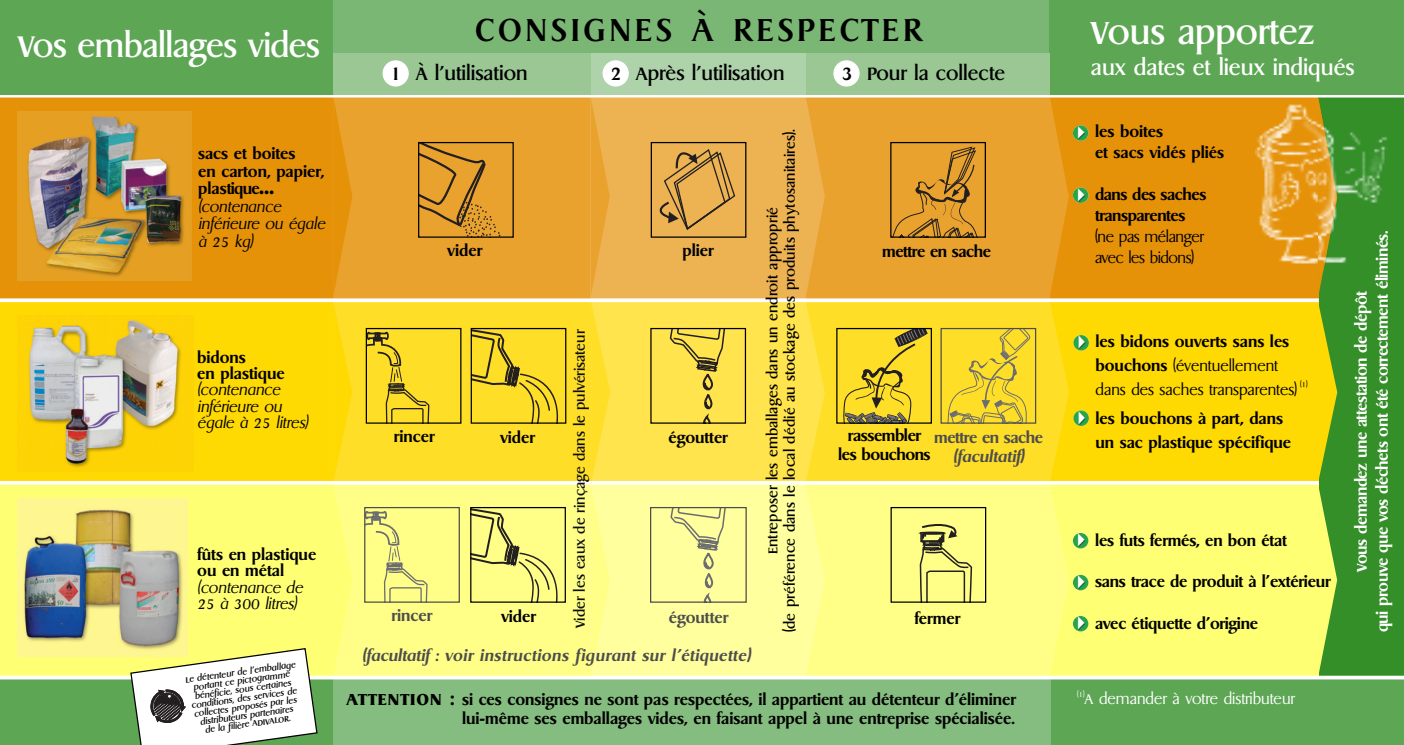
<style>
.page{position:relative;width:1404px;height:745px;background:#fff}
.page>*{position:absolute;margin:0;border:0;box-sizing:border-box;transform-origin:0 0}
.t1{font:500 40px "Dragon";letter-spacing:.09em;color:#000}
.t2{font:500 40px "Dragon";color:#fff}
.t3{font:500 37.5px "Dragon";letter-spacing:-.015em;color:#fff}
.t4{font:500 25px "Dragon";color:#fff}
.t5{font:500 22.5px "Dragon";color:#000}
.t6{font:700 17.5px/17.5px "Dragon";color:#000}
.t7{font:italic 300 17.5px/16.2px "Dragon";letter-spacing:-.01em;color:#000}
.t8{font:700 17.5px/21px "Dragon";letter-spacing:-.025em;color:#fff;text-align:center}
.t9{font:300 17.5px/23.8px "Dragon";color:#000}
.t10{font:700 17.5px/21px "Dragon";letter-spacing:-.025em;color:#000}
.t11{font:italic 700 17.5px "Dragon";letter-spacing:.025em;color:#4d4d4d}
.t12{font:300 17.5px "Dragon";color:#fff}
.t13{font:300 17.5px/21px "Dragon";letter-spacing:-.025em;color:#000}
.t14{font:700 17.5px "Dragon";color:#4d4d4d}
.t15{font:700 17.5px "Dragon";letter-spacing:-.025em;color:#4d4d4d}
.t16{font:italic 700 17.5px "Dragon";color:#4d4d4d}
.t17{font:500 16.25px/17.5px "Dragon";letter-spacing:.01em;color:#000;text-align:center}
.t18{font:500 16.25px "Dragon";color:#0d0d0d}
.t19{font:italic 500 10px/8.8px "Dragon";color:#000;text-align:center}
.s1{font-weight:800;font-size:20px}
.s2{font-weight:700}
</style>
<div class="page">
<div style="left:1316px;top:96px;width:87px;height:581px;background:#348f29"></div>
<div style="left:0;top:0;width:333px;height:744px;background:#5da654"></div>
<div style="left:333px;top:96px;width:258px;height:203px;background:#e9a22e"></div>
<div style="left:591px;top:96px;width:215px;height:203px;background:#edb353"></div>
<div style="left:806px;top:96px;width:244px;height:203px;background:#e9a22e"></div>
<div style="left:1049px;top:96px;width:269px;height:203px;background:#e69209"></div>
<div style="left:0;top:96px;width:333px;height:203px;background:#e69209"></div>
<img style="left:1255px;top:104px;width:62px;height:160px">
<img style="left:1336px;top:132px;width:52px;height:131px">
<svg style="left:418px;top:144px;width:82px;height:94px"></svg>
<div style="left:418px;top:142px;width:95px;height:95px;border:1px solid #000"></div>
<svg style="left:659px;top:149px;width:77px;height:81px"></svg>
<div style="left:650px;top:142px;width:96px;height:95px;border:1px solid #000"></div>
<svg style="left:893px;top:146px;width:84px;height:89px"></svg>
<div style="left:890px;top:142px;width:95px;height:95px;border:1px solid #000"></div>
<img style="left:1072px;top:125px;width:16px;height:16px;border-radius:50%">
<img style="left:1072px;top:187px;width:16px;height:16px;border-radius:50%">
<div style="left:333px;top:0;width:716px;height:53px;background:#7bb774"></div>
<div style="left:1049px;top:0;width:354px;height:96px;background:#5da654"></div>
<div style="left:1048px;top:677px;width:355px;height:67px;background:#5da654"></div>
<div style="left:333px;top:53px;width:716px;height:42px;background:#9ac794"></div>
<div style="left:591px;top:53px;width:214px;height:42px;background:#aed2aa"></div>
<div style="left:333px;top:677px;width:717px;height:67px;background:#85bc7f"></div>
<div style="left:0;top:301px;width:333px;height:180px;background:#ffd902"></div>
<div style="left:333px;top:301px;width:258px;height:180px;background:#ffde28"></div>
<div style="left:591px;top:301px;width:215px;height:180px;background:#ffe44e"></div>
<div style="left:333px;top:483px;width:258px;height:194px;background:#ff8"></div>
<div style="left:591px;top:483px;width:215px;height:194px;background:#ffff9d"></div>
<div style="left:806px;top:301px;width:244px;height:180px;background:#ffde28"></div>
<div style="left:1050px;top:301px;width:268px;height:180px;background:#ffd902"></div>
<div style="left:805px;top:483px;width:245px;height:194px;background:#ff8"></div>
<div style="left:1050px;top:483px;width:268px;height:194px;background:#ffff73"></div>
<div style="left:0;top:483px;width:333px;height:194px;background:#ffff73"></div>
<svg style="left:0;top:675px;width:1403px;height:4px;background:#fcfde9"></svg>
<svg style="left:368px;top:331px;width:61px;height:90px"></svg>
<div style="left:366px;top:328px;width:95px;height:95px;border:1px solid #000"></div>
<svg style="left:472px;top:330px;width:87px;height:91px"></svg>
<div style="left:470px;top:328px;width:96px;height:95px;border:1px solid #000"></div>
<svg style="left:669px;top:330px;width:56px;height:91px"></svg>
<div style="left:650px;top:328px;width:96px;height:95px;border:1px solid #000"></div>
<svg style="left:947px;top:330px;width:83px;height:91px"></svg>
<div style="left:940px;top:328px;width:96px;height:95px;border:1px solid #4d4d4d"></div>
<svg style="left:840px;top:330px;width:90px;height:94px"></svg>
<div style="left:836px;top:328px;width:95px;height:95px;border:1px solid #000"></div>
<svg style="left:366px;top:511px;width:61px;height:89px"></svg>
<div style="left:364px;top:506px;width:96px;height:96px;border:1px solid #4d4d4d"></div>
<svg style="left:472px;top:508px;width:87px;height:92px"></svg>
<div style="left:470px;top:506px;width:96px;height:96px;border:1px solid #000"></div>
<svg style="left:670px;top:508px;width:58px;height:92px"></svg>
<div style="left:650px;top:506px;width:96px;height:96px;border:1px solid #4d4d4d"></div>
<svg style="left:918px;top:524px;width:54px;height:76px"></svg>
<div style="left:890px;top:506px;width:96px;height:96px;border:1px solid #000"></div>
<svg style="left:0;top:298px;width:1317px;height:4px;fill:#fff"></svg>
<hr style="left:0;top:481px;width:1317px;height:3px;background:#fff">
<img style="left:28px;top:320px;width:154px;height:148px">
<hr style="left:0;top:95px;width:1403px;height:2px;background:#fff">
<svg style="left:333px;top:97px;width:19px;height:580px"></svg>
<svg style="left:590px;top:97px;width:20px;height:580px"></svg>
<svg style="left:805px;top:97px;width:19px;height:580px"></svg>
<svg style="left:1049px;top:97px;width:19px;height:580px"></svg>
<svg style="left:382px;top:60px;width:27px;height:26px"></svg>
<svg style="left:602px;top:60px;width:26px;height:26px"></svg>
<svg style="left:833px;top:60px;width:26px;height:26px"></svg>
<img style="left:1073px;top:335px;width:15px;height:15px;border-radius:50%">
<img style="left:1073px;top:410px;width:15px;height:15px;border-radius:50%">
<img style="left:1072px;top:532px;width:16px;height:16px;border-radius:50%">
<img style="left:1072px;top:574px;width:16px;height:16px;border-radius:50%">
<img style="left:1072px;top:615px;width:16px;height:16px;border-radius:50%">
<svg style="left:1317px;top:97px;width:19px;height:580px"></svg>
<img style="left:18px;top:111px;width:173px;height:169px">
<img style="left:18px;top:498px;width:170px;height:158px">
<svg style="left:129px;top:647px;width:189px;height:97px"></svg>
<h2 class="t3" style="left:18px;top:22px;width:303px">Vos emballages vides</h2>
<p class="t6" style="left:198px;top:144px;width:128px">sacs et boites<br>en carton, papier, plastique…</p>
<p class="t7" style="left:198px;top:197px;width:129px;line-height:17.5px">(contenance inférieure ou égale à 25 kg)</p>
<p class="t6" style="left:197px;top:348px;width:89px;line-height:16.2px">bidons<br>en plastique</p>
<p class="t7" style="left:197px;top:381px;width:112px">(contenance inférieure ou égale à 25 litres)</p>
<p class="t6" style="left:197px;top:545px;width:120px;line-height:16.2px">fûts en plastique ou en métal</p>
<p class="t7" style="left:197px;top:578px;width:107px">(contenance de<br>25 à 300 litres)</p>
<p class="t19" style="left:185px;top:674px;width:113px;rotate:-8deg">Le détenteur de l’emballage portant ce pictogramme bénéficie, sous certaines conditions, des services de collectes proposés par les distributeurs partenaires<br>de la filière ADIVALOR.</p>
<h1 class="t1" style="left:475px;top:4px;width:448px">CONSIGNES À RESPECTER</h1>
<p class="t5" style="left:390px;top:59px;width:138px">1 À l’utilisation</p>
<p class="t5" style="left:610px;top:59px;width:175px">2 Après l’utilisation</p>
<p class="t5" style="left:841px;top:59px;width:165px">3 Pour la collecte</p>
<p class="t17" style="left:763px;top:632px;width:504px;rotate:-90deg">Entreposer les emballages dans un endroit approprié<br>(de préférence dans le local dédié au stockage des produits phytosanitaires).</p>
<p class="t6" style="left:447px;top:241px;width:37px">vider</p>
<p class="t6" style="left:682px;top:241px;width:33px">plier</p>
<p class="t10" style="left:882px;top:240px;width:110px">mettre en sache</p>
<p class="t18" style="left:569px;top:627px;width:299px;rotate:-90deg">Vider les eaux de rinçage dans le pulvérisateur</p>
<p class="t10" style="left:838px;top:425px;width:94px;line-height:18.8px;text-align:center">rassembler les bouchons</p>
<p class="t6" style="left:394px;top:427px;width:42px">rincer</p>
<p class="t6" style="left:500px;top:427px;width:37px">vider</p>
<p class="t6" style="left:668px;top:427px;width:61px">égoutter</p>
<p class="t15" style="left:934px;top:426px;width:110px">mettre en sache</p>
<p class="t16" style="left:953px;top:445px;width:72px">(facultatif)</p>
<p class="t14" style="left:391px;top:604px;width:42px">rincer</p>
<p class="t6" style="left:501px;top:606px;width:37px">vider</p>
<p class="t14" style="left:668px;top:606px;width:61px">égoutter</p>
<p class="t6" style="left:914px;top:608px;width:47px">fermer</p>
<p class="t11" style="left:362px;top:644px;width:390px">(facultatif : voir instructions figurant sur l'étiquette)</p>
<p class="t6" style="left:346px;top:688px;width:671px;line-height:18.8px;text-align:right"><span class="s1">ATTENTION :</span> si ces consignes ne sont pas respectées, il appartient au détenteur d'éliminer lui-même ses emballages vides, en faisant appel à une entreprise spécialisée.</p>
<h1 class="t2" style="left:1090px;top:6px;width:225px">Vous apportez</h1>
<h3 class="t4" style="left:1090px;top:51px;width:265px">aux dates et lieux indiqués</h3>
<p class="t6" style="left:1094px;top:121px;width:131px;line-height:21px">les boites<br>et sacs vidés pliés</p>
<p class="t10" style="left:1094px;top:184px;width:113px">dans des saches transparentes</p>
<p class="t13" style="left:1094px;top:226px;width:110px">(ne pas mélanger avec les bidons)</p>
<p class="t9" style="left:1095px;top:329px;width:213px"><span class="s2">les bidons ouverts sans les bouchons</span> (éventuellement dans des saches transparentes) <sup>(1)</sup></p>
<p class="t6" style="left:1095px;top:406px;width:197px;line-height:23.8px">les bouchons à part, dans un sac plastique spécifique</p>
<p class="t6" style="left:1094px;top:530px;width:193px">les futs fermés, en bon état</p>
<p class="t6" style="left:1094px;top:572px;width:237px">sans trace de produit à l'extérieur</p>
<p class="t6" style="left:1094px;top:613px;width:164px">avec étiquette d'origine</p>
<p class="t12" style="left:1077px;top:687px;width:219px"><sup>(1)</sup>A demander à votre distributeur</p>
<p class="t8" style="left:1350px;top:632px;width:403px;rotate:-90deg">Vous demandez une attestation de dépôt<br>qui prouve que vos déchets ont été correctement éliminés.</p>
</div>
